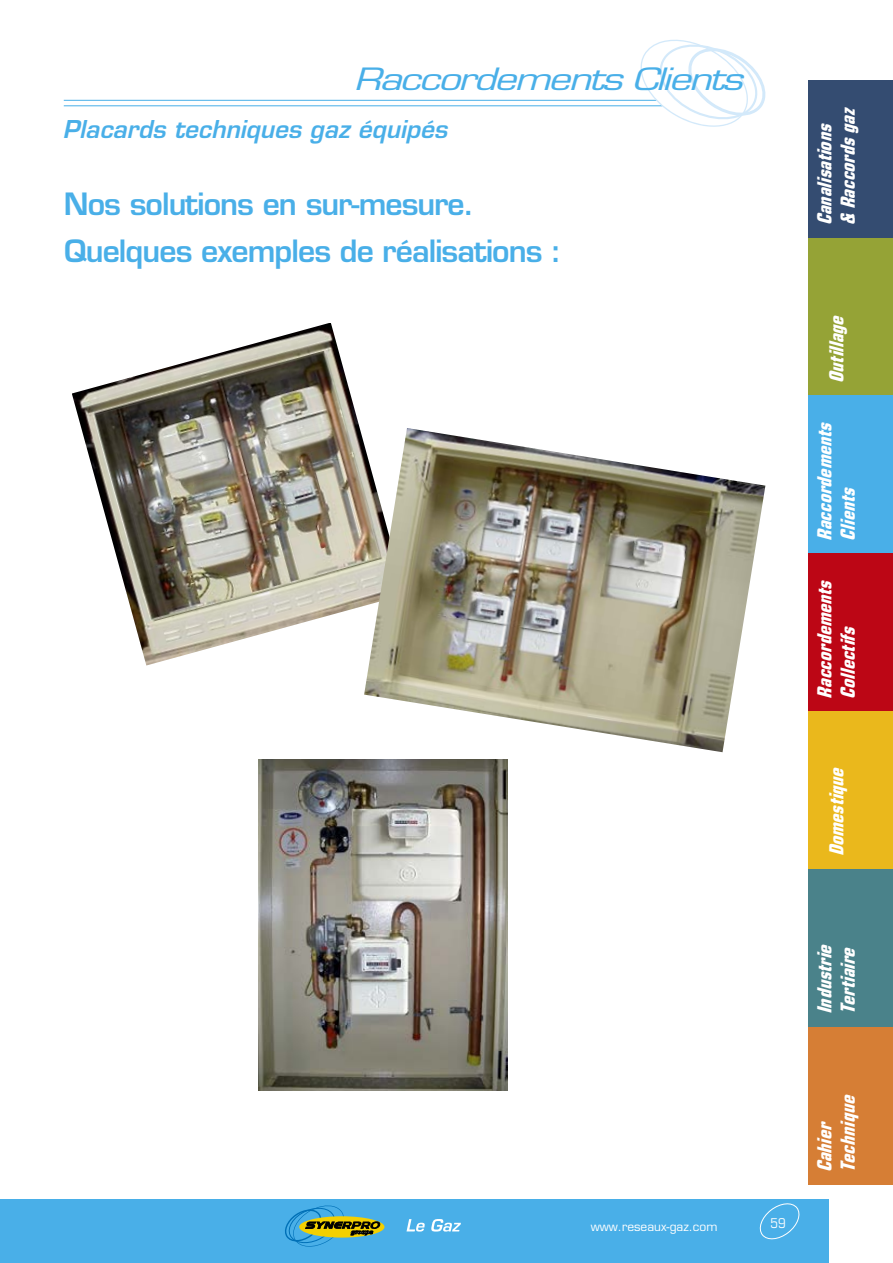
<style>
.page{position:relative;width:893px;height:1263px;background:#fff}
.page>*{position:absolute;margin:0;border:0;box-sizing:border-box;transform-origin:0 0}
.t1{font:600 30px/47.2px "Eurostile";letter-spacing:-.03em;color:#49afe8}
.t2{font:italic 30px "Eurostile";letter-spacing:-.05em;color:#49afe8;scale:1.3 1}
.t3{font:italic 600 24px "Eurostile";color:#49afe8}
.t4{font:italic 700 condensed 19.5px/23.4px "Eurostile";color:#fff}
.t5{font:condensed 13.5px "Eurostile";color:#fff}
.t6{font:12px "Eurostile";color:#fff}
</style>
<div class="page">
<div style="left:0;top:1199px;width:829px;height:64px;background:#49afe8"></div>
<svg style="left:759px;top:1203px;width:41px;height:37px"></svg>
<svg style="left:406px;top:1219px;width:55px;height:12px"></svg>
<div style="left:299px;top:1216px;width:85px;height:21px;background:#f4d000;border-radius:50%"></div>
<svg style="left:285px;top:1205px;width:96px;height:42px"></svg>
<div style="left:808px;top:80px;width:85px;height:158px;background:#344c71"></div>
<div style="left:808px;top:238px;width:85px;height:158px;background:#95a336"></div>
<div style="left:808px;top:396px;width:85px;height:157px;background:#49afe8"></div>
<div style="left:808px;top:553px;width:85px;height:158px;background:#bc0615"></div>
<div style="left:808px;top:711px;width:85px;height:158px;background:#eab81c"></div>
<div style="left:808px;top:869px;width:85px;height:158px;background:#4a828a"></div>
<div style="left:808px;top:1027px;width:85px;height:158px;background:#d67e35"></div>
<hr style="left:64px;top:100px;width:593px;height:1px;background:#49afe8">
<hr style="left:64px;top:105px;width:598px;height:1px;background:#49afe8">
<svg style="left:634px;top:39px;width:132px;height:88px"></svg>
<img style="left:72px;top:323px;width:292px;height:342px">
<img style="left:364px;top:428px;width:401px;height:324px">
<img style="left:258px;top:759px;width:249px;height:332px">
<h1 class="t2" style="left:354px;top:61px;width:301px">Raccordements Clients</h1>
<p class="t3" style="left:63px;top:114px;width:386px">Placards techniques gaz équipés</p>
<h1 class="t1" style="left:64px;top:180px;width:500px">Nos solutions en sur-mesure.<br>Quelques exemples de réalisations :</h1>
<p class="t4" style="left:813px;top:225px;width:123px;rotate:-90deg">Canalisations &amp;Raccordsgaz</p>
<p class="t4" style="left:825px;top:383px;width:74px;rotate:-90deg">Outillage</p>
<p class="t4" style="left:813px;top:541px;width:125px;rotate:-90deg">Raccordements<br>Clients</p>
<p class="t4" style="left:813px;top:698px;width:125px;rotate:-90deg">Raccordements<br>Collectifs</p>
<p class="t4" style="left:825px;top:856px;width:96px;rotate:-90deg">Domestique</p>
<p class="t6" style="left:591px;top:1219px;width:128px">www.reseaux-gaz.com</p>
<p class="t5" style="left:771px;top:1215px;width:17px">59</p>
<p class="t4" style="left:813px;top:1014px;width:76px;rotate:-90deg">Industrie<br>Tertiaire</p>
<p class="t4" style="left:813px;top:1172px;width:84px;rotate:-90deg">Cahier<br>Technique</p>
</div>
